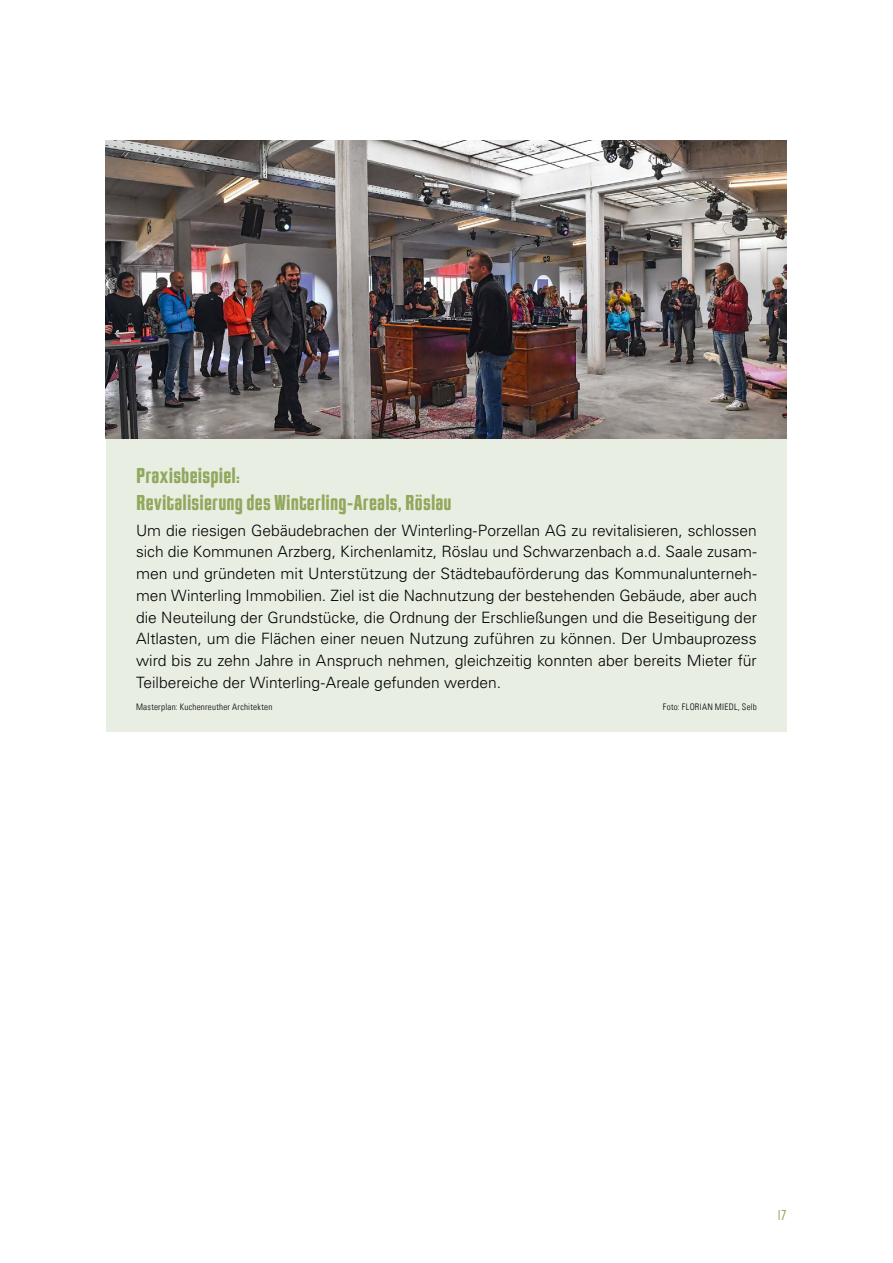
<style>
.page{position:relative;width:893px;height:1263px;background:#fff}
.page>*{position:absolute;margin:0;border:0;box-sizing:border-box;transform-origin:0 0}
.t1{font:700 22.5px/26.2px "Jay Gothic URW";letter-spacing:.01em;color:#91a85d}
.t2{font:300 15.6px/21.8px "Univers LT";letter-spacing:-.005em;color:#000;text-align:justify}
.t3{font:300 15px "Jay Gothic URW";color:#91a85d}
.t4{font:9px "Univers Com 47 Light Cond";letter-spacing:.03em;color:#000}
</style>
<div class="page">
<div style="left:106px;top:438px;width:681px;height:293px;background:#e9eee3"></div>
<img style="left:105px;top:140px;width:682px;height:298px">
<h3 class="t1" style="left:136px;top:464px;width:317px">Praxisbeispiel:<br>Revitalisierung des Winterling-Areals, Röslau</h3>
<p class="t2" style="left:136px;top:519px;width:622px">Um die riesigen Gebäudebrachen der Winterling-Porzellan AG zu revitalisieren, schlossen sich die Kommunen Arzberg, Kirchenlamitz, Röslau und Schwarzenbach a.d. Saale zusam&shy;men und gründeten mit Unterstützung der Städtebauförderung das Kommunalunterneh&shy;men Winterling Immobilien. Ziel ist die Nachnutzung der bestehenden Gebäude, aber auch die Neuteilung der Grundstücke, die Ordnung der Erschließungen und die Beseitigung der Altlasten, um die Flächen einer neuen Nutzung zuführen zu können. Der Umbauprozess wird bis zu zehn Jahre in Anspruch nehmen, gleichzeitig konnten aber bereits Mieter für Teilbereiche der Winterling-Areale gefunden werden.</p>
<p class="t4" style="left:136px;top:701px;width:138px">Masterplan: Kuchenreuther Architekten</p>
<p class="t4" style="left:663px;top:701px;width:95px">Foto: FLORIAN MIEDL, Selb</p>
<p class="t3" style="left:776px;top:1207px;width:12px">17</p>
</div>
